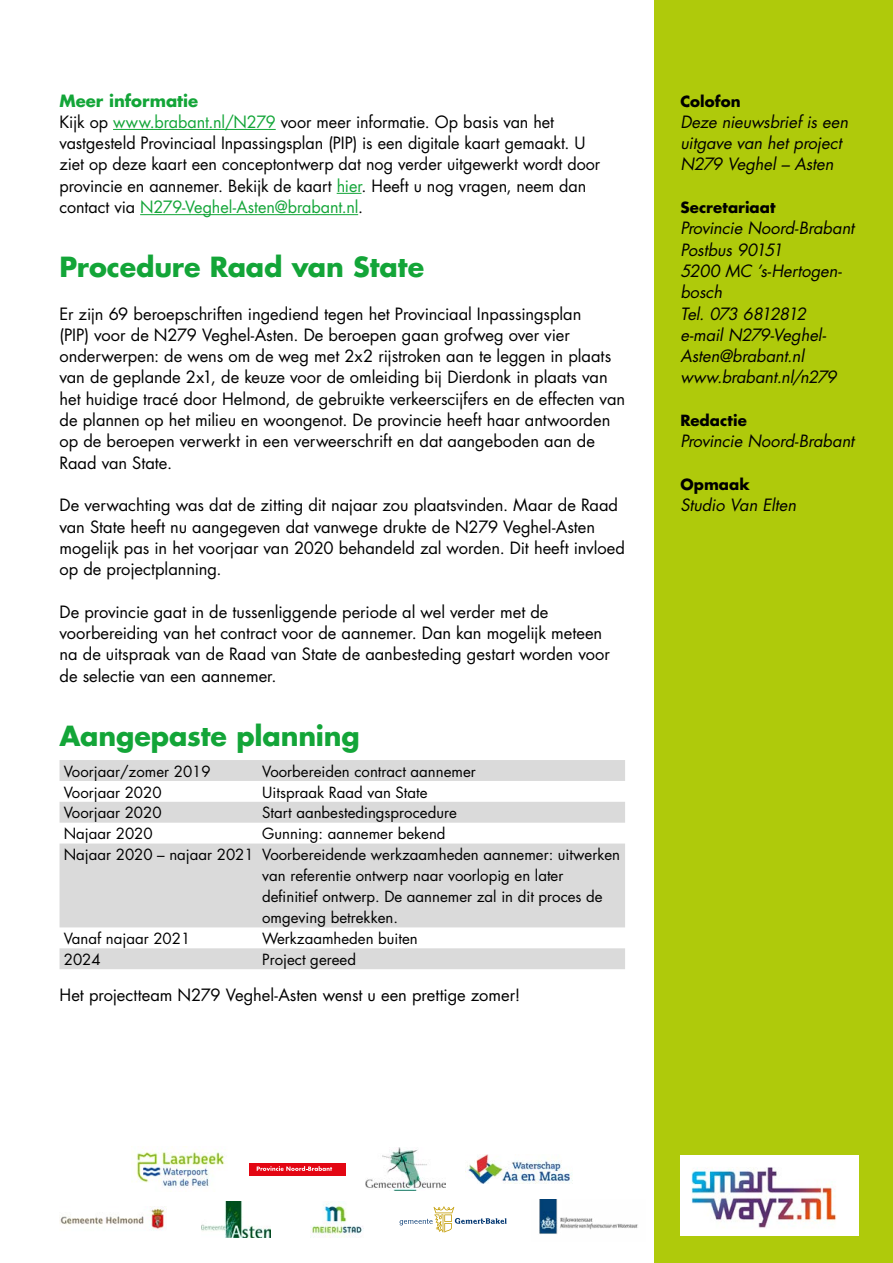
<style>
.page{position:relative;width:893px;height:1263px;background:#fff}
.page>*{position:absolute;margin:0;border:0;box-sizing:border-box;transform-origin:0 0}
.t1{font:700 27px "Futura Std";letter-spacing:-.005em;color:#13a538}
.t2{font:16.5px/21.3px "Futura Std";color:#000}
.t3{font:italic 16.5px/21.3px "Futura Std";letter-spacing:-.005em;color:#000}
.t4{font:15px "Futura Std";color:#000}
.t5{font:700 15px "Futura Std";letter-spacing:.005em;color:#000}
.s1{font-weight:700;color:#13a538}
.s2{color:#13a538}
</style>
<div class="page">
<div style="left:655px;top:0;width:238px;height:1263px;background:#afca0b"></div>
<hr style="left:113px;top:129px;width:163px;height:1px;background:#13a538">
<svg style="left:337px;top:193px;width:24px;height:1px"></svg>
<hr style="left:140px;top:214px;width:218px;height:1px;background:#13a538">
<svg style="left:60px;top:760px;width:565px;height:209px;fill:#dadada"></svg>
<img style="left:465px;top:1154px;width:107px;height:29px">
<svg style="left:400px;top:1206px;width:107px;height:26px"></svg>
<img style="left:365px;top:1147px;width:81px;height:43px">
<img style="left:201px;top:1202px;width:70px;height:35px">
<img style="left:60px;top:1207px;width:107px;height:23px">
<img style="left:539px;top:1199px;width:99px;height:35px">
<div style="left:250px;top:1163px;width:96px;height:12px;background:#e30613"></div>
<svg style="left:257px;top:1166px;width:75px;height:5px"></svg>
<img style="left:131px;top:1146px;width:94px;height:41px">
<img style="left:310px;top:1203px;width:53px;height:34px">
<img style="left:680px;top:1156px;width:179px;height:79px">
<p class="t2" style="left:60px;top:90px;width:542px"><span class="s1">Meer informatie<br></span>Kijk op <span class="s2">www.brabant.nl/N279</span> voor meer informatie. Op basis van het vastgesteld Provinciaal Inpassingsplan (PIP) is een digitale kaart gemaakt. U ziet op deze kaart een conceptontwerp dat nog verder uitgewerkt wordt door provincie en aannemer. Bekijk de kaart <span class="s2">hier</span>. Heeft u nog vragen, neem dan contact via <span class="s2">N279-Veghel-Asten@brabant.nl</span>.</p>
<h1 class="t1" style="left:60px;top:249px;width:366px">Procedure Raad van State</h1>
<p class="t2" style="left:60px;top:303px;width:567px">Er zijn 69 beroepschriften ingediend tegen het Provinciaal Inpassingsplan<br>(PIP) voor de N279 Veghel-Asten. De beroepen gaan grofweg over vier onderwerpen: de wens om de weg met 2x2 rijstroken aan te leggen in plaats van de geplande 2x1, de keuze voor de omleiding bij Dierdonk in plaats van het huidige tracé door Helmond, de gebruikte verkeerscijfers en de effecten van de plannen op het milieu en woongenot. De provincie heeft haar antwoorden op de beroepen verwerkt in een verweerschrift en dat aangeboden aan de Raad van State.</p>
<p class="t2" style="left:60px;top:495px;width:567px">De verwachting was dat de zitting dit najaar zou plaatsvinden. Maar de Raad van State heeft nu aangegeven dat vanwege drukte de N279 Veghel-Asten mogelijk pas in het voorjaar van 2020 behandeld zal worden. Dit heeft invloed op de projectplanning.</p>
<p class="t2" style="left:60px;top:601px;width:552px">De provincie gaat in de tussenliggende periode al wel verder met de voorbereiding van het contract voor de aannemer. Dan kan mogelijk meteen na de uitspraak van de Raad van State de aanbesteding gestart worden voor de selectie van een aannemer.</p>
<h1 class="t1" style="left:60px;top:717px;width:302px">Aangepaste planning</h1>
<p class="t4" style="left:64px;top:761px;width:148px">Voorjaar/zomer 2019</p>
<p class="t4" style="left:262px;top:761px;width:215px">Voorbereiden contract aannemer</p>
<p class="t4" style="left:64px;top:782px;width:99px">Voorjaar 2020</p>
<p class="t4" style="left:262px;top:782px;width:167px">Uitspraak Raad van State</p>
<p class="t4" style="left:64px;top:803px;width:99px">Voorjaar 2020</p>
<p class="t4" style="left:262px;top:803px;width:196px">Start aanbestedingsprocedure</p>
<p class="t4" style="left:64px;top:824px;width:91px">Najaar 2020</p>
<p class="t4" style="left:262px;top:824px;width:185px">Gunning: aannemer bekend</p>
<p class="t4" style="left:64px;top:845px;width:558px">Najaar 2020 – najaar 2021 Voorbereidende werkzaamheden aannemer: uitwerken</p>
<p class="t4" style="left:262px;top:866px;width:303px">van referentie ontwerp naar voorlopig en later</p>
<p class="t4" style="left:262px;top:887px;width:342px">definitief ontwerp. De aannemer zal in dit proces de</p>
<p class="t4" style="left:262px;top:908px;width:137px">omgeving betrekken.</p>
<p class="t4" style="left:64px;top:929px;width:128px">Vanaf najaar 2021</p>
<p class="t4" style="left:262px;top:929px;width:157px">Werkzaamheden buiten</p>
<p class="t4" style="left:64px;top:950px;width:38px">2024</p>
<p class="t4" style="left:262px;top:950px;width:95px">Project gereed</p>
<p class="t2" style="left:60px;top:984px;width:462px">Het projectteam N279 Veghel-Asten wenst u een prettige zomer!</p>
<p class="t5" style="left:680px;top:91px;width:62px">Colofon</p>
<p class="t3" style="left:680px;top:111px;width:169px">Deze nieuwsbrief is een uitgave van het project<br>N279 Veghel – Asten</p>
<p class="t5" style="left:680px;top:197px;width:97px">Secretariaat</p>
<p class="t3" style="left:680px;top:218px;width:175px">Provincie Noord-Brabant<br>Postbus 90151<br>5200 MC ’s-Hertogen&shy;bosch<br>Tel. 073 6812812<br>e-mail N279-Veghel-<br>Asten@brabant.nl www.brabant.nl/n279</p>
<p class="t5" style="left:680px;top:410px;width:68px">Redactie</p>
<p class="t3" style="left:680px;top:431px;width:175px">Provincie Noord-Brabant</p>
<p class="t5" style="left:680px;top:474px;width:71px">Opmaak</p>
<p class="t3" style="left:680px;top:495px;width:117px">Studio Van Elten</p>
</div>
